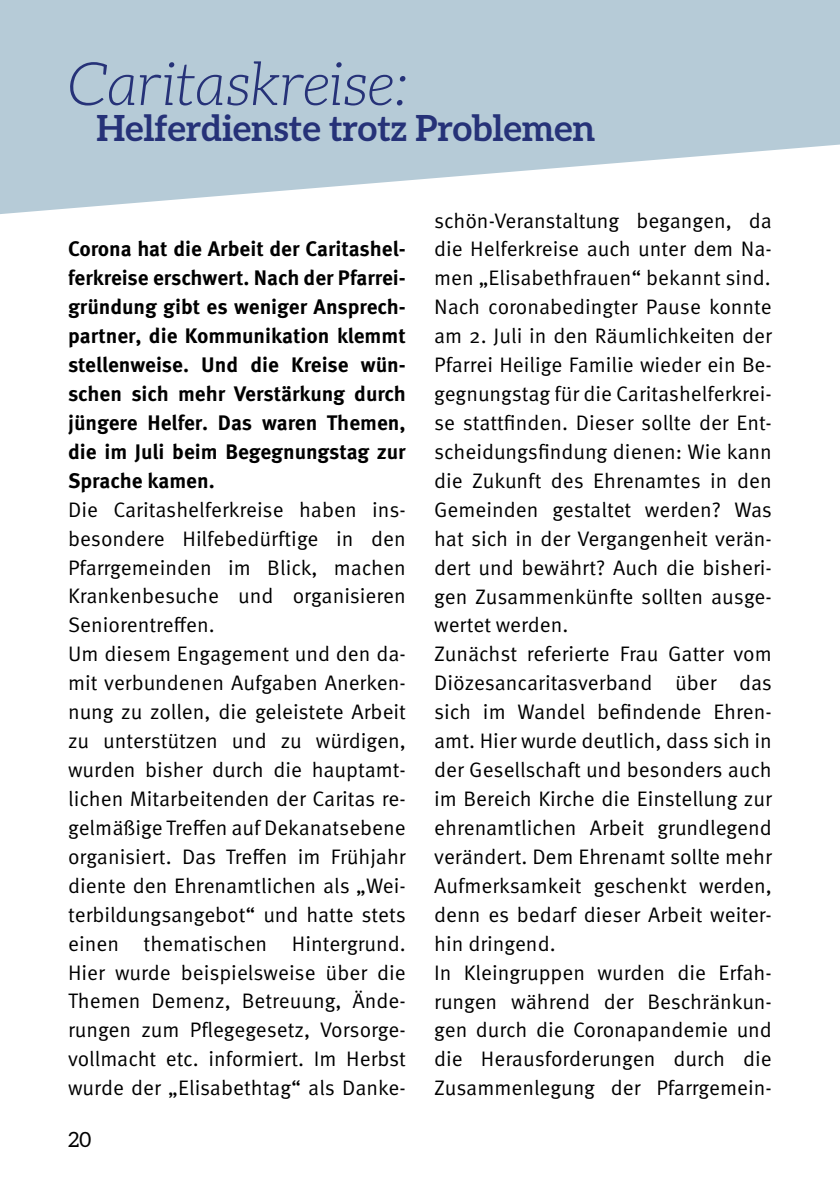
<style>
.page{position:relative;width:840px;height:1191px;background:#fff}
.page>*{position:absolute;margin:0;border:0;box-sizing:border-box;transform-origin:0 0}
.t1{font:italic 300 60px "Aleo";color:#263278}
.t2{font:700 36px "Aleo";color:#263278}
.t3{font:21px/29px "Meta Pro";color:#000}
.t4{font:700 21px/29px "Meta Pro";color:#000;text-align:justify}
.t5{font:21px "Aleo";color:#000}
</style>
<div class="page">
<svg style="left:0;top:0;width:839px;height:214px;fill:#b6cbd7"></svg>
<h1 class="t1" style="left:68px;top:51px;width:341px">Caritaskreise:</h1>
<h2 class="t2" style="left:96px;top:107px;width:500px">Helferdienste trotz Problemen</h2>
<p class="t4" style="left:68px;top:235px;width:339px">Corona hat die Arbeit der Caritashel&shy;ferkreise erschwert. Nach der Pfarrei&shy;gründung gibt es weniger Ansprech&shy;partner, die Kommunikation klemmt stellenweise. Und die Kreise wün&shy;schen sich mehr Verstärkung durch jüngere Helfer. Das waren Themen, die im Juli beim Begegnungstag zur Sprache kamen.</p>
<p class="t3" style="left:68px;top:495px;width:339px">Die Caritashelferkreise haben ins&shy;besondere Hilfebedürftige in den Pfarrgemeinden im Blick, machen Krankenbesuche und organisieren Seniorentreffen.<br>Um diesem Engagement und den da&shy;mit verbundenen Aufgaben Anerken&shy;nung zu zollen, die geleistete Arbeit zu unterstützen und zu würdigen, wurden bisher durch die hauptamt&shy;lichen Mitarbeitenden der Caritas re&shy;gelmäßige Treffen auf Dekanatsebene organisiert. Das Treffen im Frühjahr diente den Ehrenamtlichen als „Wei&shy;terbildungsangebot“ und hatte stets einen thematischen Hintergrund.<br>Hier wurde beispielsweise über die Themen Demenz, Betreuung, Ände&shy;rungen zum Pflegegesetz, Vorsorge&shy;vollmacht etc. informiert. Im Herbst wurde der „Elisabethtag“ als Danke-</p>
<p class="t5" style="left:68px;top:1127px;width:25px">20</p>
<p class="t3" style="left:434px;top:206px;width:339px">schön-Veranstaltung begangen, da die Helferkreise auch unter dem Na&shy;men „Elisabethfrauen“ bekannt sind.<br>Nach coronabedingter Pause konnte am 2. Juli in den Räumlichkeiten der Pfarrei Heilige Familie wieder ein Be&shy;gegnungstag für die Caritashelferkrei&shy;se stattfinden. Dieser sollte der Ent&shy;scheidungsfindung dienen: Wie kann die Zukunft des Ehrenamtes in den Gemeinden gestaltet werden? Was hat sich in der Vergangenheit verän&shy;dert und bewährt? Auch die bisheri&shy;gen Zusammenkünfte sollten ausge&shy;wertet werden.<br>Zunächst referierte Frau Gatter vom Diözesancaritasverband über das sich im Wandel befindende Ehren&shy;amt. Hier wurde deutlich, dass sich in der Gesellschaft und besonders auch im Bereich Kirche die Einstellung zur ehrenamtlichen Arbeit grundlegend verändert. Dem Ehrenamt sollte mehr Aufmerksamkeit geschenkt werden, denn es bedarf dieser Arbeit weiter&shy;hin dringend.<br>In Kleingruppen wurden die Erfah&shy;rungen während der Beschränkun&shy;gen durch die Coronapandemie und die Herausforderungen durch die Zusammenlegung der Pfarrgemein-</p>
</div>
